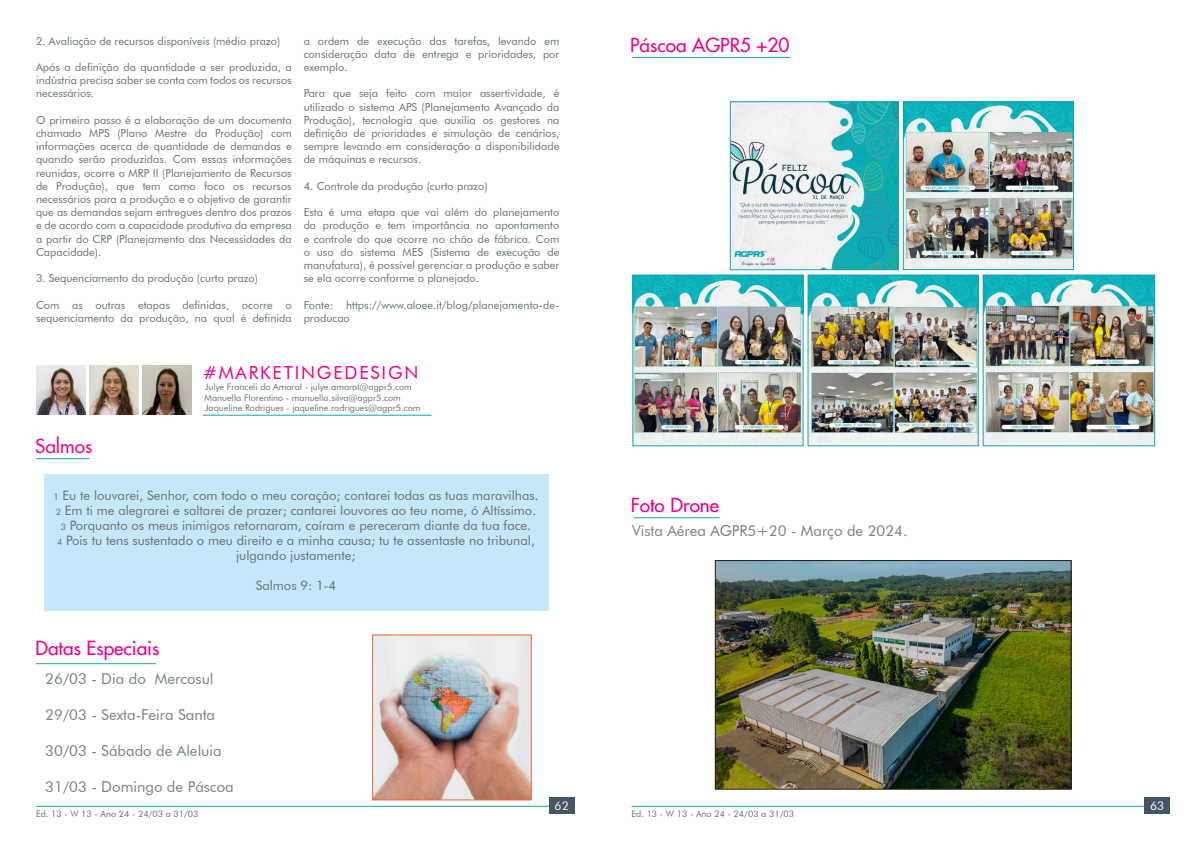
<style>
.page{position:relative;width:1191px;height:842px;background:#fff}
.page>*{position:absolute;margin:0;border:0;box-sizing:border-box;transform-origin:0 0}
.t1{font:500 19px "Futura";color:#ed028c}
.t2{font:500 19px "Futura";color:#e9128a}
.t3{font:18px "Futura BT";letter-spacing:.1em;color:#ed028c}
.t4{font:15px "Futura BT";color:#768182}
.t5{font:13px/15px "Futura BT";color:#657173;text-align:center}
.t6{font:12px "Futura BT";color:#fff}
.t7{font:11px/13.2px "Futura BT";color:#657173;text-align:justify}
.t8{font:9px/10.6px "Futura BT";color:#657173}
.s1{font-size:9px}
</style>
<div class="page">
<hr style="left:36px;top:806px;width:523px;height:1px;background:#1ea2aa">
<hr style="left:631px;top:806px;width:524px;height:1px;background:#1ea2aa">
<div style="left:549px;top:798px;width:25px;height:16px;background:#445662"></div>
<div style="left:1144px;top:798px;width:26px;height:16px;background:#445662"></div>
<div style="left:44px;top:474px;width:505px;height:136px;background:#c5e7f9"></div>
<hr style="left:203px;top:415px;width:228px;height:1px;background:#1ea2aa">
<img style="left:37px;top:366px;width:49px;height:49px">
<img style="left:90px;top:366px;width:49px;height:49px">
<img style="left:142px;top:366px;width:49px;height:49px">
<hr style="left:36px;top:458px;width:54px;height:1px;background:#1ea2aa">
<img style="left:374px;top:636px;width:156px;height:162px">
<div style="left:372px;top:634px;width:160px;height:166px;border:1px solid #f2673e"></div>
<hr style="left:36px;top:663px;width:120px;height:1px;background:#1ea2aa">
<hr style="left:632px;top:57px;width:158px;height:1px;background:#1ea2aa">
<hr style="left:633px;top:517px;width:86px;height:1px;background:#1ea2aa">
<img style="left:717px;top:562px;width:352px;height:226px">
<div style="left:715px;top:560px;width:356px;height:230px;border:1px solid #231f20"></div>
<img style="left:905px;top:104px;width:166px;height:164px">
<div style="left:903px;top:102px;width:170px;height:168px;border:1px solid #1ea2aa"></div>
<img style="left:634px;top:277px;width:167px;height:167px">
<div style="left:632px;top:275px;width:171px;height:171px;border:1px solid #1ea2aa"></div>
<img style="left:809px;top:277px;width:167px;height:167px">
<div style="left:807px;top:275px;width:171px;height:171px;border:1px solid #1ea2aa"></div>
<img style="left:732px;top:103px;width:164px;height:165px">
<div style="left:730px;top:101px;width:168px;height:169px;border:1px solid #1ea2aa"></div>
<img style="left:985px;top:277px;width:168px;height:167px">
<div style="left:983px;top:275px;width:172px;height:171px;border:1px solid #1ea2aa"></div>
<p class="t7" style="left:36px;top:34px;width:246px">2. Avaliação de recursos disponíveis (médio prazo)</p>
<p class="t7" style="left:36px;top:60px;width:257px">Após a definição da quantidade a ser produzida, a indústria precisa saber se conta com todos os recursos necessários.</p>
<p class="t7" style="left:36px;top:113px;width:257px">O primeiro passo é a elaboração de um documento chamado MPS (Plano Mestre da Produção) com informações acerca de quantidade de demandas e quando serão produzidas. Com essas informações reunidas, ocorre o MRP II (Planejamento de Recursos de Produção), que tem como foco os recursos necessários para a produção e o objetivo de garantir que as demandas sejam entregues dentro dos prazos e de acordo com a capacidade produtiva da empresa a partir do CRP (Planejamento das Necessidades da Capacidade).</p>
<p class="t7" style="left:36px;top:272px;width:223px">3. Sequenciamento da produção (curto prazo)</p>
<p class="t7" style="left:36px;top:298px;width:257px">Com as outras etapas definidas, ocorre o sequenciamento da produção, na qual é definida</p>
<p class="t7" style="left:304px;top:34px;width:257px">a ordem de execução das tarefas, levando em consideração data de entrega e prioridades, por exemplo.</p>
<p class="t7" style="left:304px;top:87px;width:257px">Para que seja feito com maior assertividade, é utilizado o sistema APS (Planejamento Avançado da Produção), tecnologia que auxilia os gestores na definição de prioridades e simulação de cenários, sempre levando em consideração a disponibilidade de máquinas e recursos.</p>
<p class="t7" style="left:304px;top:179px;width:186px">4. Controle da produção (curto prazo)</p>
<p class="t7" style="left:304px;top:206px;width:257px">Esta é uma etapa que vai além do planejamento da produção e tem importância no apontamento e controle do que ocorre no chão de fábrica. Com o uso do sistema MES (Sistema de execução de manufatura), é possível gerenciar a produção e saber se ela ocorre conforme o planejado.</p>
<p class="t7" style="left:304px;top:298px;width:257px">Fonte: https://www.aloee.it/blog/planejamento-de&shy;producao</p>
<h1 class="t2" style="left:35px;top:434px;width:59px">Salmos</h1>
<h2 class="t3" style="left:203px;top:362px;width:217px">#MARKETINGEDESIGN</h2>
<p class="t8" style="left:205px;top:381px;width:217px">Julye Franceli do Amaral - julye.amaral@agpr5.com<br>Manuella Florentino - manuella.silva@agpr5.com<br>Jaqueline Rodrigues - jaqueline.rodrigues@agpr5.com</p>
<p class="t5" style="left:53px;top:488px;width:487px"><span class="s1">1</span> Eu te louvarei, Senhor, com todo o meu coração; contarei todas as tuas maravilhas.<br><span class="s1">2</span> Em ti me alegrarei e saltarei de prazer; cantarei louvores ao teu nome, ó Altíssimo.<br><span class="s1">3</span> Porquanto os meus inimigos retornaram, caíram e pereceram diante da tua face.<br><span class="s1">4</span> Pois tu tens sustentado o meu direito e a minha causa; tu te assentaste no tribunal, julgando justamente;</p>
<p class="t5" style="left:256px;top:578px;width:82px">Salmos 9: 1-4</p>
<h1 class="t1" style="left:35px;top:636px;width:126px">Datas Especiais</h1>
<h3 class="t4" style="left:45px;top:669px;width:170px">26/03 - Dia do Mercosul</h3>
<h3 class="t4" style="left:45px;top:705px;width:171px">29/03 - Sexta-Feira Santa</h3>
<h3 class="t4" style="left:45px;top:741px;width:178px">30/03 - Sábado de Aleluia</h3>
<h3 class="t4" style="left:45px;top:777px;width:190px">31/03 - Domingo de Páscoa</h3>
<h1 class="t1" style="left:630px;top:33px;width:161px">Páscoa AGPR5 +20</h1>
<h1 class="t1" style="left:631px;top:493px;width:90px">Foto Drone</h1>
<h3 class="t4" style="left:632px;top:522px;width:277px">Vista Aérea AGPR5+20 - Março de 2024.</h3>
<p class="t6" style="left:554px;top:798px;width:16px">62</p>
<p class="t6" style="left:1150px;top:798px;width:16px">63</p>
<p class="t8" style="left:36px;top:808px;width:164px">Ed. 13 - W 13 - Ano 24 - 24/03 a 31/03</p>
<p class="t8" style="left:631px;top:808px;width:164px">Ed. 13 - W 13 - Ano 24 - 24/03 a 31/03</p>
</div>
